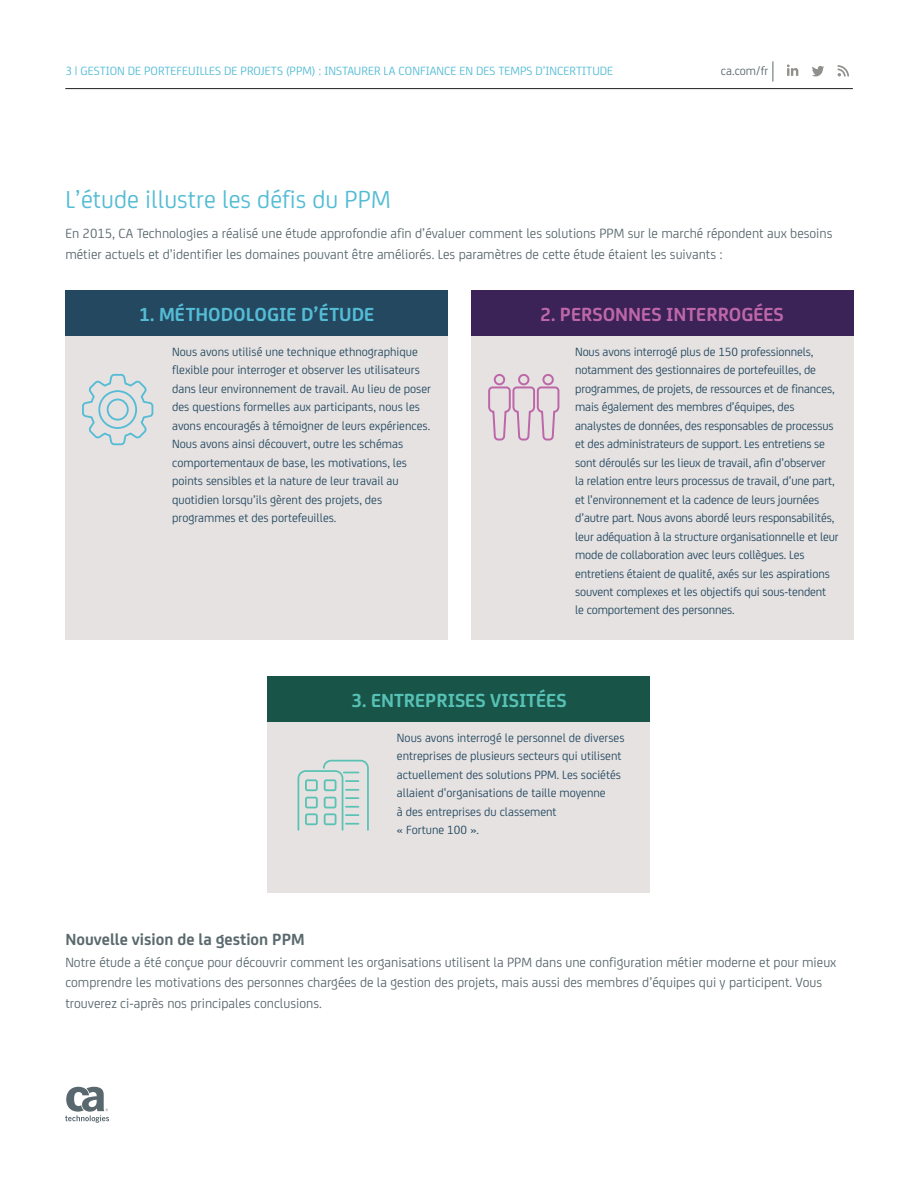
<style>
.page{position:relative;width:918px;height:1188px;background:#fff}
.page>*{position:absolute;margin:0;border:0;box-sizing:border-box;transform-origin:0 0}
.t1{font:26.25px "CA Sans";color:#54bcd5}
.t2{font:700 20.25px "CA Sans";color:#bd67a9}
.t3{font:700 20.25px "CA Sans";color:#54bcd5}
.t4{font:700 20.25px "CA Sans";color:#56c2b5}
.t5{font:700 17.25px "CA Sans";color:#5a696e}
.t6{font:14.25px/20.2px "CA Sans";color:#5a696e}
.t7{font:12.75px/18.5px "CA Sans";letter-spacing:-.01em;color:#244860}
.t8{font:12.75px "CA Sans";color:#54bcd5}
.t9{font:12.75px "CA Sans";color:#58686e}
</style>
<div class="page">
<hr style="left:65px;top:88px;width:788px;height:1px;background:#231f20">
<svg style="left:65px;top:1087px;width:44px;height:36px"></svg>
<svg style="left:773px;top:61px;width:1px;height:21px"></svg>
<svg style="left:787px;top:64px;width:11px;height:12px"></svg>
<svg style="left:838px;top:65px;width:11px;height:11px"></svg>
<svg style="left:812px;top:66px;width:12px;height:10px"></svg>
<div style="left:65px;top:336px;width:383px;height:303px;background:#e5e2e1"></div>
<div style="left:471px;top:336px;width:382px;height:303px;background:#e5e2e1"></div>
<div style="left:65px;top:291px;width:383px;height:45px;background:#244860"></div>
<div style="left:471px;top:291px;width:382px;height:45px;background:#3b2257"></div>
<svg style="left:82px;top:374px;width:71px;height:71px"></svg>
<div style="left:494px;top:374px;width:11px;height:11px;border:2px solid #bd67a9;border-radius:50%"></div>
<div style="left:518px;top:374px;width:11px;height:11px;border:2px solid #bd67a9;border-radius:50%"></div>
<div style="left:542px;top:374px;width:12px;height:11px;border:2px solid #bd67a9;border-radius:50%"></div>
<svg style="left:488px;top:385px;width:71px;height:56px"></svg>
<div style="left:268px;top:722px;width:382px;height:170px;background:#e5e2e1"></div>
<div style="left:268px;top:676px;width:382px;height:46px;background:#195448"></div>
<svg style="left:298px;top:760px;width:71px;height:71px"></svg>
<p class="t8" style="left:65px;top:62px;width:30px">3 | Gestion</p>
<p class="t8" style="left:128px;top:62px;width:24px">de portefeuilles</p>
<p class="t8" style="left:224px;top:62px;width:108px">de projets (PPM) : instaurer</p>
<p class="t8" style="left:384px;top:62px;width:23px">la confiance</p>
<p class="t8" style="left:460px;top:62px;width:24px">en des</p>
<p class="t8" style="left:499px;top:62px;width:8px">temps</p>
<p class="t8" style="left:535px;top:62px;width:18px">d’incertitude</p>
<p class="t9" style="left:721px;top:62px;width:49px">ca.com/fr</p>
<h1 class="t1" style="left:65px;top:180px;width:327px">L’étude illustre les défis du PPM</h1>
<p class="t6" style="left:65px;top:223px;width:769px">En 2015, CA Technologies a réalisé une étude approfondie afin d’évaluer comment les solutions PPM sur le marché répondent aux besoins métier actuels et d’identifier les domaines pouvant être améliorés. Les paramètres de cette étude étaient les suivants :</p>
<h2 class="t3" style="left:139px;top:299px;width:236px">1. MÉTHODOLOGIE D’ÉTUDE</h2>
<h2 class="t2" style="left:540px;top:299px;width:245px">2. PERSONNES INTERROGÉES</h2>
<p class="t7" style="left:575px;top:342px;width:265px">Nous avons interrogé plus de 150 professionnels, notamment des gestionnaires de portefeuilles, de programmes, de projets, de ressources et de finances, mais également des membres d’équipes, des analystes de données, des responsables de processus et des administrateurs de support. Les entretiens se sont déroulés sur les lieux de travail, afin d’observer<br>la relation entre leurs processus de travail, d’une part, et l’environnement et la cadence de leurs journées d’autre part. Nous avons abordé leurs responsabilités, leur adéquation à la structure organisationnelle et leur mode de collaboration avec leurs collègues. Les entretiens étaient de qualité, axés sur les aspirations souvent complexes et les objectifs qui sous-tendent<br>le comportement des personnes.</p>
<p class="t7" style="left:172px;top:342px;width:260px">Nous avons utilisé une technique ethnographique flexible pour interroger et observer les utilisateurs dans leur environnement de travail. Au lieu de poser des questions formelles aux participants, nous les avons encouragés à témoigner de leurs expériences.<br>Nous avons ainsi découvert, outre les schémas comportementaux de base, les motivations, les points sensibles et la nature de leur travail au quotidien lorsqu’ils gèrent des projets, des programmes et des portefeuilles.</p>
<h2 class="t4" style="left:351px;top:685px;width:217px">3. ENTREPRISES VISITÉES</h2>
<p class="t7" style="left:397px;top:728px;width:229px">Nous avons interrogé le personnel de diverses entreprises de plusieurs secteurs qui utilisent actuellement des solutions PPM. Les sociétés allaient d’organisations de taille moyenne<br>à des entreprises du classement<br>« Fortune 100 ».</p>
<h3 class="t5" style="left:65px;top:926px;width:241px">Nouvelle vision de la gestion PPM</h3>
<p class="t6" style="left:65px;top:951px;width:773px">Notre étude a été conçue pour découvrir comment les organisations utilisent la PPM dans une configuration métier moderne et pour mieux comprendre les motivations des personnes chargées de la gestion des projets, mais aussi des membres d’équipes qui y participent. Vous trouverez ci-après nos principales conclusions.</p>
</div>
